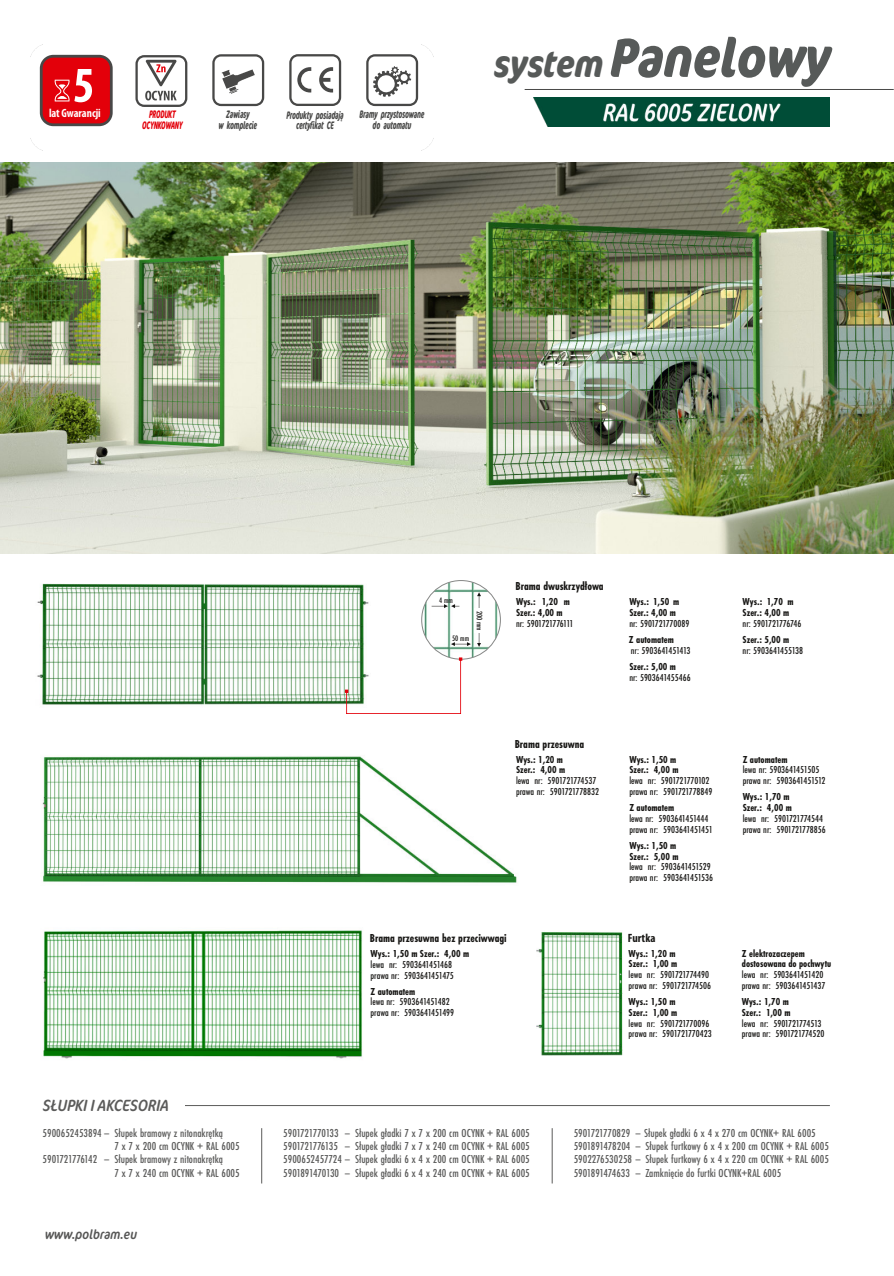
<style>
.page{position:relative;width:894px;height:1276px;background:#fff}
.page>*{position:absolute;margin:0;border:0;box-sizing:border-box;transform-origin:0 0}
.t1{font:italic 700 condensed 55.5px "Cocon Pro";color:#575a59}
.t2{font:700 condensed 50.7px "Myriad Pro";color:#fff}
.t3{font:italic condensed 16.5px "Cocon Pro";color:#5b5b5a}
.t4{font:italic condensed 13.5px "Cocon Pro";color:#565655}
.t5{font:500 12px/13.2px "Futura PT Cond";color:#5b5b5a;text-align:justify}
.t6{font:700 12px "Futura PT Cond";color:#181715}
.t7{font:700 condensed 12px "Myriad Pro";color:#fff;scale:.95 1}
.t8{font:700 condensed 12px "Myriad Pro";color:#181715}
.t9{font:10.95px/10.5px "Cocon Pro Bold Ita Excon";color:#484847;text-align:center;scale:.77 1}
.t10{font:10.95px/10.5px "Cocon Pro Bold Ita Excon";color:#e3000a;text-align:center;scale:.77 1}
.t11{font:500 10.5px/10.8px "Futura PT Cond";color:#181715}
.t12{font:700 10.5px/10.8px "Futura PT Cond";color:#181715}
.t13{font:500 10.5px "Futura PT Cond";letter-spacing:-.035em;color:#181715}
.t14{font:500 10.5px "Futura PT Cond";letter-spacing:-.02em;color:#181715}
.t15{font:500 8.25px "Futura PT Cond";color:#181715}
.s1{font-size:37.5px}
</style>
<div class="page">
<hr style="left:524px;top:89px;width:369px;height:1px;background:#484847">
<img style="left:533px;top:97px;width:296px;height:29px">
<img style="left:30px;top:44px;width:403px;height:106px">
<svg style="left:135px;top:55px;width:52px;height:52px"></svg>
<svg style="left:40px;top:55px;width:73px;height:71px"></svg>
<svg style="left:212px;top:54px;width:52px;height:52px"></svg>
<svg style="left:366px;top:54px;width:52px;height:52px"></svg>
<svg style="left:289px;top:54px;width:52px;height:52px"></svg>
<img style="left:536px;top:932px;width:87px;height:124px">
<img style="left:37px;top:583px;width:332px;height:122px">
<img style="left:42px;top:756px;width:475px;height:127px">
<img style="left:43px;top:930px;width:320px;height:129px">
<img style="left:200px;top:930px;width:5px;height:129px">
<img style="left:421px;top:580px;width:79px;height:79px;border-radius:50%">
<svg style="left:477px;top:592px;width:4px;height:55px"></svg>
<div style="left:474px;top:609px;width:10px;height:24px;background:#fff"></div>
<svg style="left:451px;top:642px;width:19px;height:4px"></svg>
<svg style="left:431px;top:604px;width:28px;height:4px"></svg>
<svg style="left:345px;top:657px;width:117px;height:57px"></svg>
<hr style="left:261px;top:1128px;width:1px;height:55px;background:#5b5b5a">
<hr style="left:551px;top:1128px;width:1px;height:55px;background:#5b5b5a">
<hr style="left:176px;top:1105px;width:653px;height:1px;background:#5b5b5a">
<div style="left:43px;top:1097px;width:142px;height:17px;background:#fff"></div>
<img style="left:0;top:163px;width:893px;height:391px">
<h2 class="t2" style="left:73px;top:64px;width:23px">5</h2>
<p class="t7" style="left:49px;top:108px;width:56px">lat Gwarancji</p>
<p class="t10" style="left:142px;top:109px;width:54px">PRODUKT<br>OCYNKOWANY</p>
<p class="t9" style="left:218px;top:109px;width:51px">Zawiasy<br>w komplecie</p>
<p class="t9" style="left:286px;top:110px;width:76px">Produkty posiadają certyfikat CE</p>
<p class="t9" style="left:359px;top:109px;width:85px">Bramy przystosowane do automatu</p>
<h1 class="t1" style="left:493px;top:32px;width:337px"><span class="s1">system</span> Panelowy</h1>
<h3 class="t3" style="left:43px;top:1098px;width:128px">SŁUPKI I AKCESORIA</h3>
<p class="t15" style="left:439px;top:597px;width:15px">4 mm</p>
<p class="t15" style="left:452px;top:635px;width:19px">50 mm</p>
<p class="t15" style="left:483px;top:610px;width:22px;rotate:90deg">200 mm</p>
<p class="t6" style="left:515px;top:581px;width:90px">Brama dwuskrzydłowa</p>
<p class="t12" style="left:516px;top:597px;width:55px">Wys.: 1,20 m<br>Szer.: 4,00 m</p>
<p class="t13" style="left:516px;top:619px;width:59px">nr: 5901721776111</p>
<p class="t6" style="left:514px;top:739px;width:71px">Brama przesuwna</p>
<p class="t12" style="left:516px;top:754px;width:51px">Wys.: 1,20 m<br>Szer.: 4,00 m</p>
<p class="t11" style="left:516px;top:776px;width:84px">lewa nr: 5901721774537 prawa nr: 5901721778832</p>
<p class="t12" style="left:629px;top:597px;width:51px">Wys.: 1,50 m<br>Szer.: 4,00 m</p>
<p class="t11" style="left:629px;top:619px;width:62px">nr: 5901721770089</p>
<p class="t12" style="left:629px;top:662px;width:48px">Szer.: 5,00 m</p>
<p class="t11" style="left:629px;top:673px;width:63px">nr: 5903641455466</p>
<p class="t12" style="left:628px;top:635px;width:46px">Z automatem</p>
<p class="t11" style="left:630px;top:646px;width:61px">nr: 5903641451413</p>
<p class="t12" style="left:629px;top:754px;width:51px">Wys.: 1,50 m<br>Szer.: 4,00 m</p>
<p class="t11" style="left:629px;top:776px;width:84px">lewa nr: 5901721770102 prawa nr: 5901721778849</p>
<p class="t12" style="left:629px;top:803px;width:46px">Z automatem</p>
<p class="t11" style="left:629px;top:814px;width:85px">lewa nr: 5903641451444 prawa nr: 5903641451451</p>
<p class="t12" style="left:629px;top:841px;width:51px">Wys.: 1,50 m<br>Szer.: 5,00 m</p>
<p class="t11" style="left:629px;top:862px;width:85px">lewa nr: 5903641451529 prawa nr: 5903641451536</p>
<p class="t6" style="left:370px;top:933px;width:138px">Brama przesuwna bez przeciwwagi</p>
<p class="t8" style="left:627px;top:932px;width:29px">Furtka</p>
<p class="t12" style="left:370px;top:949px;width:100px">Wys.: 1,50 m Szer.: 4,00 m</p>
<p class="t11" style="left:370px;top:959px;width:85px">lewa nr: 5903641451468 prawa nr: 5903641451475</p>
<p class="t12" style="left:370px;top:986px;width:46px">Z automatem</p>
<p class="t11" style="left:370px;top:997px;width:85px">lewa nr: 5903641451482 prawa nr: 5903641451499</p>
<p class="t12" style="left:628px;top:948px;width:50px">Wys.: 1,20 m<br>Szer.: 1,00 m</p>
<p class="t11" style="left:628px;top:970px;width:84px">lewa nr: 5901721774490 prawa nr: 5901721774506</p>
<p class="t12" style="left:628px;top:997px;width:50px">Wys.: 1,50 m<br>Szer.: 1,00 m</p>
<p class="t11" style="left:628px;top:1018px;width:85px">lewa nr: 5901721770096 prawa nr: 5901721770423</p>
<p class="t12" style="left:742px;top:597px;width:52px">Wys.: 1,70 m<br>Szer.: 4,00 m</p>
<p class="t14" style="left:742px;top:619px;width:60px">nr: 5901721776746</p>
<p class="t12" style="left:742px;top:635px;width:48px">Szer.: 5,00 m</p>
<p class="t11" style="left:742px;top:646px;width:62px">nr: 5903641455138</p>
<p class="t12" style="left:742px;top:754px;width:46px">Z automatem</p>
<p class="t11" style="left:742px;top:765px;width:84px">lewa nr: 5903641451505 prawa nr: 5903641451512</p>
<p class="t12" style="left:742px;top:792px;width:51px">Wys.: 1,70 m<br>Szer.: 4,00 m</p>
<p class="t11" style="left:742px;top:814px;width:84px">lewa nr: 5901721774544 prawa nr: 5901721778856</p>
<p class="t12" style="left:741px;top:948px;width:91px">Z elektrozaczepem dostosowana do pochwytu</p>
<p class="t11" style="left:741px;top:970px;width:85px">lewa nr: 5903641451420 prawa nr: 5903641451437</p>
<p class="t12" style="left:741px;top:997px;width:50px">Wys.: 1,70 m<br>Szer.: 1,00 m</p>
<p class="t11" style="left:741px;top:1018px;width:84px">lewa nr: 5901721774513 prawa nr: 5901721774520</p>
<p class="t5" style="left:43px;top:1127px;width:182px">5900652453894 – Słupek bramowy z nitonakrętką</p>
<p class="t5" style="left:114px;top:1140px;width:127px">7 x 7 x 200 cm OCYNK + RAL 6005</p>
<p class="t5" style="left:43px;top:1153px;width:182px">5901721776142 – Słupek bramowy z nitonakrętką</p>
<p class="t5" style="left:114px;top:1167px;width:127px">7 x 7 x 240 cm OCYNK + RAL 6005</p>
<p class="t4" style="left:45px;top:1228px;width:93px">www.polbram.eu</p>
<p class="t5" style="left:283px;top:1127px;width:248px">5901721770133 – Słupek gładki 7 x 7 x 200 cm OCYNK + RAL 6005<br>5901721776135 – Słupek gładki 7 x 7 x 240 cm OCYNK + RAL 6005<br>5900652457724 – Słupek gładki 6 x 4 x 200 cm OCYNK + RAL 6005<br>5901891470130 – Słupek gładki 6 x 4 x 240 cm OCYNK + RAL 6005</p>
<p class="t5" style="left:573px;top:1127px;width:257px;text-align:left">5901721770829 – Słupek gładki 6 x 4 x 270 cm OCYNK+ RAL 6005<br>5901891478204 – Słupek furtkowy 6 x 4 x 200 cm OCYNK + RAL 6005<br>5902276530258 – Słupek furtkowy 6 x 4 x 220 cm OCYNK + RAL 6005<br>5901891474633 – Zamknięcie do furtki OCYNK+RAL 6005</p>
</div>
